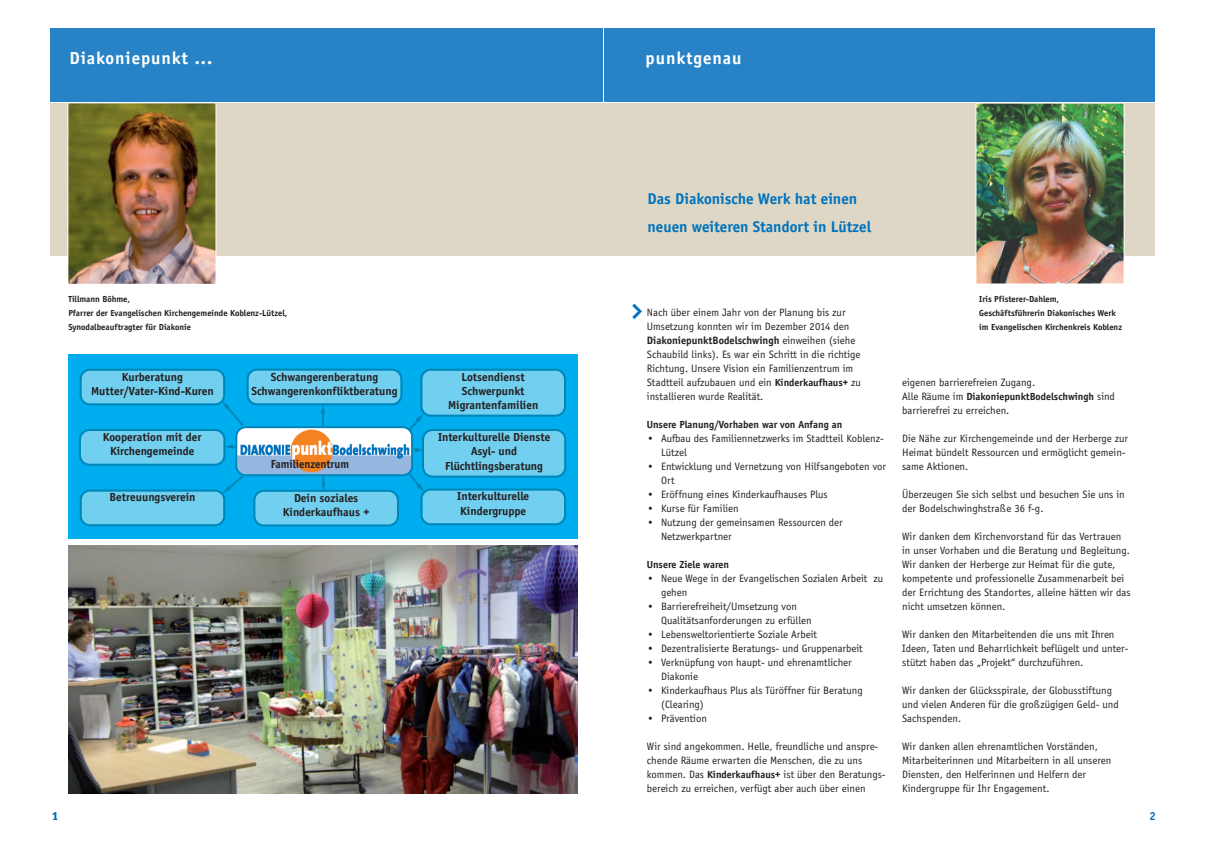
<style>
.page{position:relative;width:1208px;height:859px;background:#fff}
.page>*{position:absolute;margin:0;border:0;box-sizing:border-box;transform-origin:0 0}
.t1{font:700 26.2px "The Sans";color:#0072bc;scale:.92 1}
.t2{font:700 18px "Officina Sans";letter-spacing:.05em;color:#fff}
.t3{font:700 16px/28px "Officina Sans";color:#0072bc}
.t4{font:700 12px/14.4px "Officina Sans";color:#231f20;text-align:center}
.t5{font:700 12px "Officina Sans";color:#231f20;scale:.95 1}
.t6{font:700 12px "Officina Sans";color:#0072bc}
.t7{font:11px/14px "Officina Sans";color:#231f20}
.t8{font:700 10.6px "Officina Sans";color:#231f20}
.t9{font:700 9px/14px "Officina Sans";color:#231f20}
.s1{font-weight:700}
.s2{font-weight:700;font-size:10.6px}
.s3{font-weight:400;font-size:11px}
</style>
<div class="page">
<div style="left:50px;top:104px;width:554px;height:152px;background:#ded7c6"></div>
<div style="left:604px;top:104px;width:550px;height:152px;background:#ded7c6"></div>
<div style="left:604px;top:28px;width:550px;height:74px;background:#2783c5"></div>
<div style="left:68px;top:354px;width:510px;height:185px;background:#00aeef"></div>
<div style="left:50px;top:28px;width:553px;height:74px;background:#2783c5"></div>
<img style="left:977px;top:105px;width:145px;height:177px">
<div style="left:975px;top:103px;width:149px;height:181px;border:1px solid #fff"></div>
<img style="left:69px;top:104px;width:145px;height:179px">
<div style="left:67px;top:102px;width:149px;height:183px;border:1px solid #fff"></div>
<img style="left:68px;top:546px;width:510px;height:248px">
<img style="left:79px;top:369px;width:487px;height:383px">
<h2 class="t2" style="left:69px;top:47px;width:144px">Diakoniepunkt ...</h2>
<h2 class="t2" style="left:645px;top:47px;width:97px">punktgenau</h2>
<p class="t9" style="left:68px;top:292px;width:220px">Tillmann Böhme,<br>Pfarrer der Evangelischen Kirchengemeinde Koblenz-Lützel,<br>Synodalbeauftragter für Diakonie</p>
<p class="t4" style="left:91px;top:369px;width:124px">Kurberatung<br>Mutter/Vater-Kind-Kuren</p>
<p class="t4" style="left:251px;top:369px;width:148px">Schwangerenberatung<br>Schwangerenkonfliktberatung</p>
<p class="t4" style="left:103px;top:430px;width:100px">Kooperation mit der<br>Kirchengemeinde</p>
<p class="t4" style="left:110px;top:490px;width:87px">Betreuungsverein</p>
<p class="t4" style="left:283px;top:490px;width:88px">Dein soziales<br>Kinderkaufhaus +</p>
<p class="t5" style="left:271px;top:457px;width:84px">Familienzentrum</p>
<p class="t4" style="left:448px;top:369px;width:92px">Lotsendienst<br>Schwerpunkt<br>Migrantenfamilien</p>
<p class="t4" style="left:438px;top:430px;width:114px">Interkulturelle Dienste<br>Asyl- und<br>Flüchtlingsberatung</p>
<p class="t4" style="left:457px;top:489px;width:73px;text-align:left">Interkulturelle<br>Kindergruppe</p>
<p class="t6" style="left:52px;top:809px;width:8px">1</p>
<h3 class="t3" style="left:647px;top:184px;width:225px">Das Diakonische Werk hat einen neuen weiteren Standort in Lützel</h3>
<h1 class="t1" style="left:631px;top:299px;width:15px">&gt;</h1>
<p class="t7" style="left:647px;top:305px;width:215px">Nach über einem Jahr von der Planung bis zur Umsetzung konnten wir im Dezember 2014 den <span class="s1">DiakoniepunktBodelschwingh</span> einweihen (siehe Schaubild links). Es war ein Schritt in die richtige Richtung. Unsere Vision ein Familienzentrum im Stadtteil aufzubauen und ein <span class="s2">Kinderkaufhaus+</span> zu installieren wurde Realität.</p>
<p class="t8" style="left:647px;top:418px;width:197px">Unsere Planung/Vorhaben war von Anfang an</p>
<p class="t7" style="left:661px;top:431px;width:224px;text-indent:-14px">• Aufbau des Familiennetzwerks im Stadtteil Koblenz-<br>Lützel</p>
<p class="t7" style="left:661px;top:459px;width:226px;text-indent:-14px">• Entwicklung und Vernetzung von Hilfsangeboten vor<br>Ort</p>
<p class="t7" style="left:647px;top:487px;width:182px">• Eröffnung eines Kinderkaufhauses Plus</p>
<p class="t7" style="left:647px;top:501px;width:93px">• Kurse für Familien</p>
<p class="t7" style="left:661px;top:515px;width:183px;text-indent:-14px">• Nutzung der gemeinsamen Ressourcen der<br>Netzwerkpartner</p>
<p class="t8" style="left:647px;top:558px;width:84px">Unsere Ziele waren</p>
<p class="t7" style="left:661px;top:571px;width:224px;text-indent:-14px">• Neue Wege in der Evangelischen Sozialen Arbeit zu gehen</p>
<p class="t7" style="left:661px;top:599px;width:152px;text-indent:-14px">• Barrierefreiheit/Umsetzung von<br>Qualitätsanforderungen zu erfüllen</p>
<p class="t7" style="left:647px;top:627px;width:172px">• Lebensweltorientierte Soziale Arbeit</p>
<p class="t7" style="left:647px;top:641px;width:217px">• Dezentralisierte Beratungs- und Gruppenarbeit</p>
<p class="t7" style="left:661px;top:655px;width:192px;text-indent:-14px">• Verknüpfung von haupt- und ehrenamtlicher<br>Diakonie</p>
<p class="t7" style="left:661px;top:683px;width:203px;text-indent:-14px">• Kinderkaufhaus Plus als Türöffner für Beratung (Clearing)</p>
<p class="t7" style="left:647px;top:711px;width:61px">• Prävention</p>
<p class="t7" style="left:647px;top:739px;width:240px">Wir sind angekommen. Helle, freundliche und anspre&shy;chende Räume erwarten die Menschen, die zu uns kommen. Das <span class="s2">Kinderkaufhaus+</span> ist über den Beratungs&shy;bereich zu erreichen, verfügt aber auch über einen</p>
<p class="t9" style="left:979px;top:292px;width:144px">Iris Pfisterer-Dahlem,<br>Geschäftsführerin Diakonisches Werk im Evangelischen Kirchenkreis Koblenz</p>
<p class="t7" style="left:902px;top:375px;width:134px">eigenen barrierefreien Zugang.</p>
<p class="t8" style="left:902px;top:390px;width:214px"><span class="s3">Alle Räume im</span> DiakoniepunktBodelschwingh <span class="s3">sind</span></p>
<p class="t7" style="left:902px;top:403px;width:109px">barrierefrei zu erreichen.</p>
<p class="t7" style="left:902px;top:431px;width:227px">Die Nähe zur Kirchengemeinde und der Herberge zur<br>Heimat bündelt Ressourcen und ermöglicht gemein&shy;same Aktionen.</p>
<p class="t7" style="left:902px;top:487px;width:224px">Überzeugen Sie sich selbst und besuchen Sie uns in der Bodelschwinghstraße 36 f-g.</p>
<p class="t7" style="left:902px;top:529px;width:230px">Wir danken dem Kirchenvorstand für das Vertrauen in unser Vorhaben und die Beratung und Begleitung.<br>Wir danken der Herberge zur Heimat für die gute, kompetente und professionelle Zusammenarbeit bei der Errichtung des Standortes, alleine hätten wir das nicht umsetzen können.</p>
<p class="t7" style="left:902px;top:627px;width:228px">Wir danken den Mitarbeitenden die uns mit Ihren<br>Ideen, Taten und Beharrlichkeit beflügelt und unter&shy;stützt haben das „Projekt“ durchzuführen.</p>
<p class="t7" style="left:902px;top:683px;width:218px">Wir danken der Glücksspirale, der Globusstiftung und vielen Anderen für die großzügigen Geld- und<br>Sachspenden.</p>
<p class="t7" style="left:902px;top:739px;width:211px">Wir danken allen ehrenamtlichen Vorständen, Mitarbeiterinnen und Mitarbeitern in all unseren Diensten, den Helferinnen und Helfern der Kindergruppe für Ihr Engagement.</p>
<p class="t6" style="left:1149px;top:809px;width:8px">2</p>
</div>
